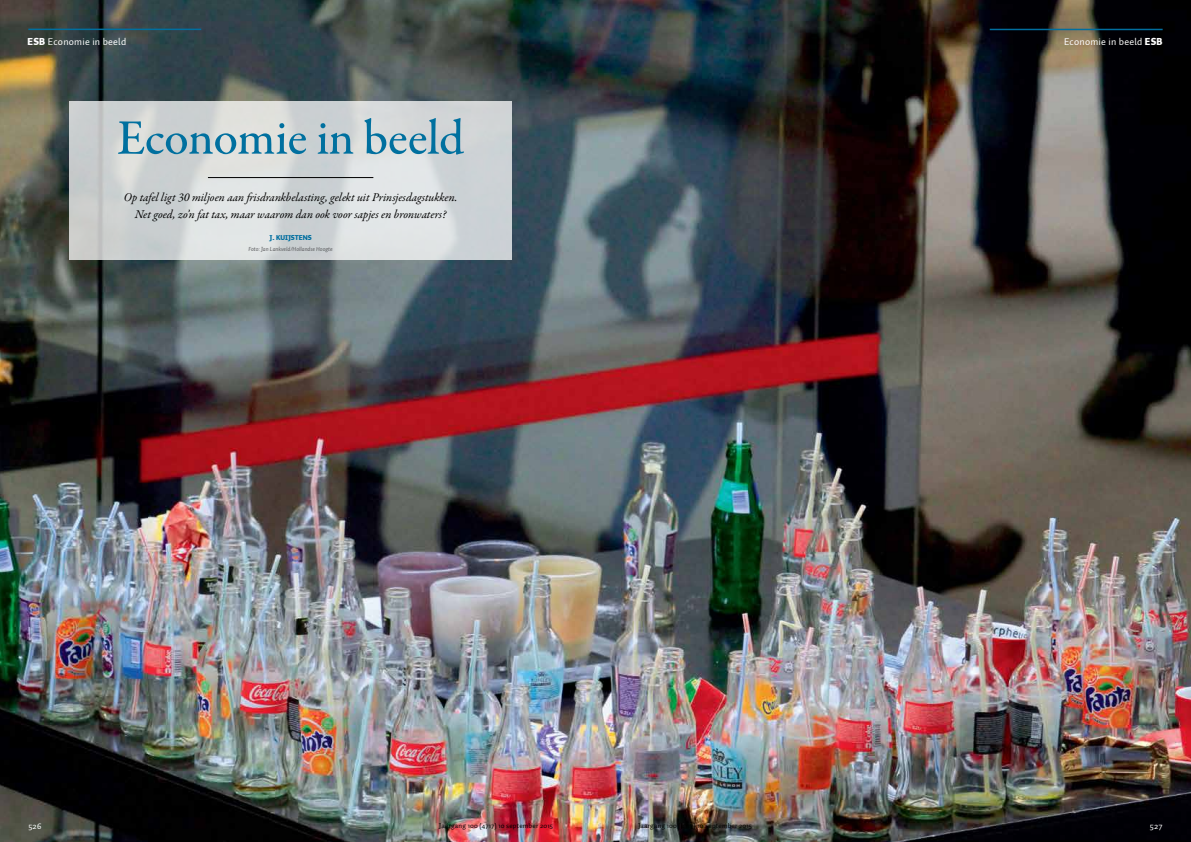
<style>
.page{position:relative;width:1191px;height:842px;background:#fff}
.page>*{position:absolute;margin:0;border:0;box-sizing:border-box;transform-origin:0 0}
.t1{font:500 50px "Garamond Premr Pro";letter-spacing:-.01em;color:#00709f}
.t2{font:italic 12px/17px "Garamond Premr Pro";letter-spacing:-.005em;color:#000;text-align:center}
.t3{font:10px "Auto 1";letter-spacing:.025em;color:#fff}
.t4{font:9px "Auto 1";letter-spacing:.025em;color:#fff}
.t5{font:7px "Auto 1";letter-spacing:.025em;color:#000}
.t6{font:900 7px "Auto 1";color:#006e9f}
.t7{font:italic 6px "Auto 1";color:#58585b}
.s1{font-weight:900}
</style>
<div class="page">
<img style="left:0;top:0;width:1191px;height:842px">
<svg style="left:70px;top:101px;width:442px;height:158px;fill:#d0d3d6"></svg>
<hr style="left:28px;top:29px;width:173px;height:1px;background:#006e9f">
<hr style="left:208px;top:177px;width:165px;height:1px;background:#000">
<hr style="left:989px;top:29px;width:173px;height:1px;background:#006e9f">
<p class="t3" style="left:28px;top:35px;width:100px"><span class="s1">ESB</span> Economie in beeld</p>
<p class="t3" style="left:1064px;top:35px;width:100px">Economie in beeld <span class="s1">ESB</span></p>
<h1 class="t1" style="left:117px;top:108px;width:349px">Economie in beeld</h1>
<p class="t2" style="left:124px;top:189px;width:335px">Op tafel ligt 30 miljoen aan frisdrankbelasting, gelekt uit Prinsjesdagstukken.<br>Net goed, zo’n fat tax, maar waarom dan ook voor sapjes en bronwaters?</p>
<p class="t6" style="left:269px;top:233px;width:44px">J. KUIJSTENS</p>
<p class="t7" style="left:248px;top:245px;width:86px">Foto: Jan Lankveld/Hollandse Hoogte</p>
<p class="t4" style="left:28px;top:820px;width:15px">526</p>
<p class="t5" style="left:439px;top:821px;width:116px">Jaargang 100 (4717) 10 september 2015</p>
<p class="t5" style="left:638px;top:821px;width:116px">Jaargang 100 (4717) 10 september 2015</p>
<p class="t4" style="left:1149px;top:820px;width:14px">527</p>
</div>
